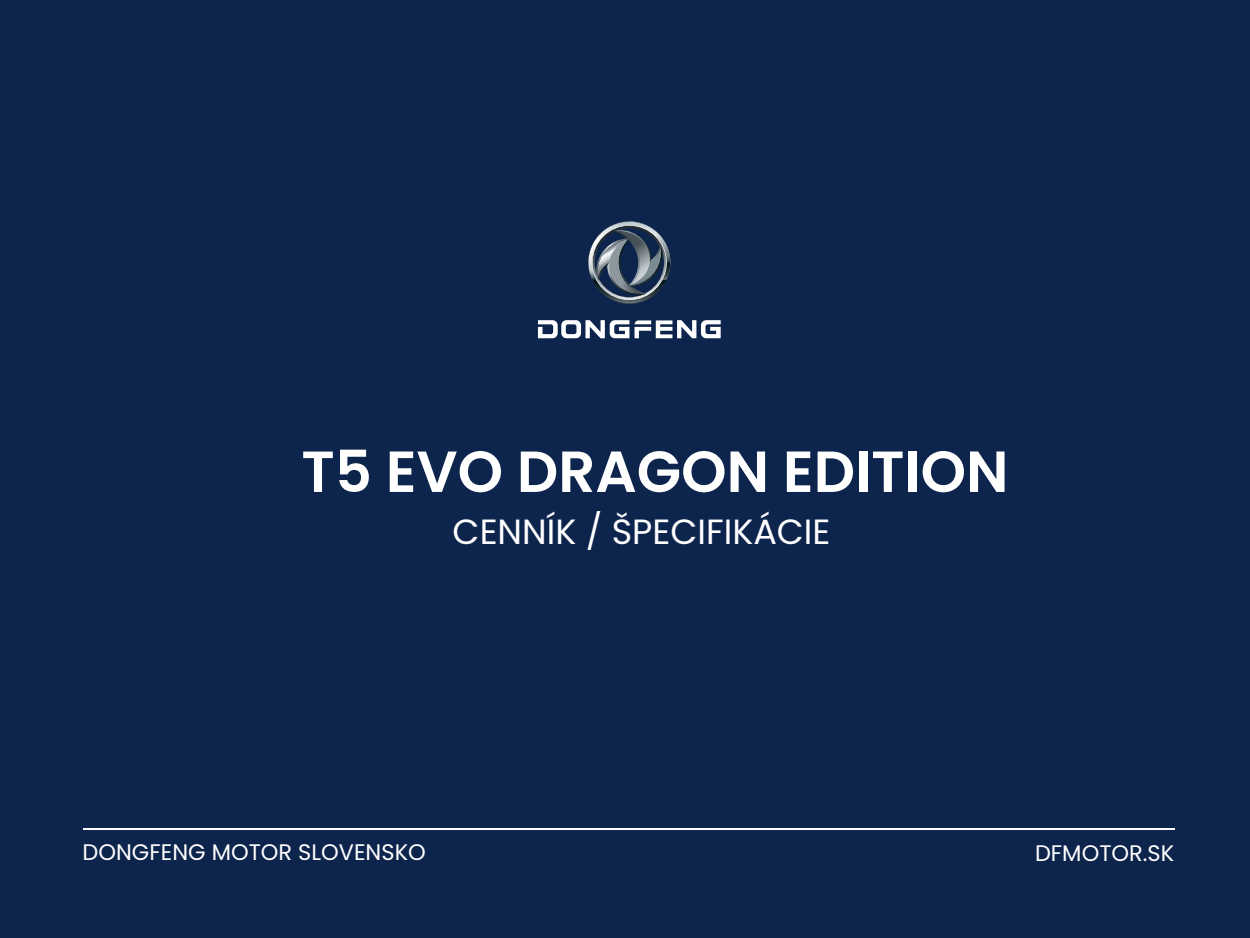
<style>
.page{position:relative;width:1250px;height:938px;background:#0d244c}
.page>*{position:absolute;margin:0;border:0;box-sizing:border-box;transform-origin:0 0}
.t1{font:600 57.88px "Poppins";color:#fff}
.t2{font:35px "Poppins";color:#fff}
.t3{font:22.5px "Poppins";color:#fff}
</style>
<div class="page">
<svg style="left:538px;top:320px;width:183px;height:18px"></svg>
<svg style="left:588px;top:221px;width:82px;height:83px"></svg>
<hr style="left:84px;top:828px;width:1091px;height:1px;background:#fff">
<h1 class="t1" style="left:301px;top:438px;width:709px">T5 EVO DRAGON EDITION</h1>
<h2 class="t2" style="left:453px;top:511px;width:379px">CENNÍK / ŠPECIFIKÁCIE</h2>
<p class="t3" style="left:83px;top:839px;width:345px">DONGFENG MOTOR SLOVENSKO</p>
<p class="t3" style="left:1035px;top:840px;width:141px">DFMOTOR.SK</p>
</div>
